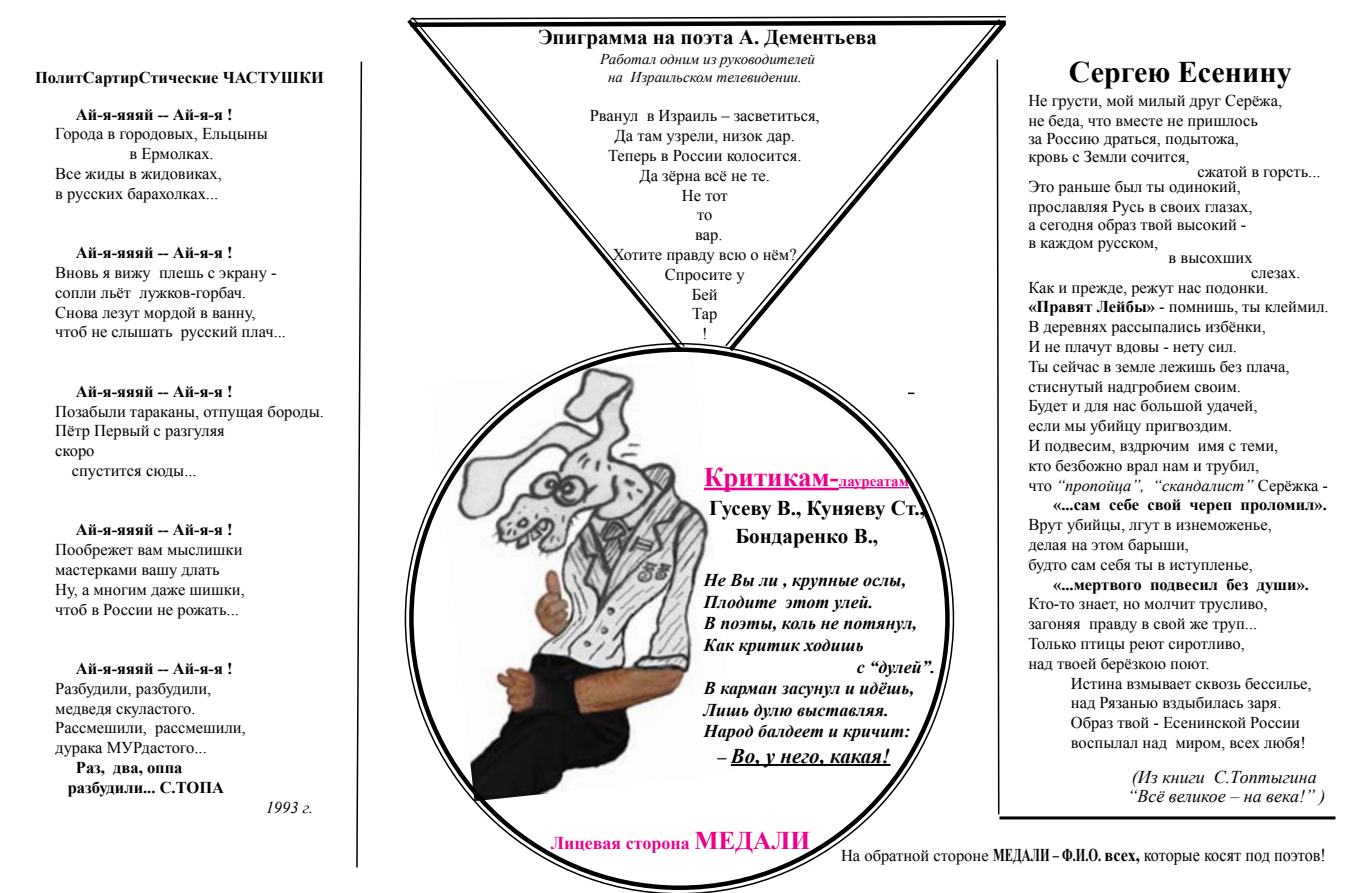
<style>
.page{position:relative;width:1361px;height:893px;background:#fff}
.page>*{position:absolute;margin:0;border:0;box-sizing:border-box;transform-origin:0 0}
.t1{font:700 30px "Times New Roman";color:#000}
.t2{font:700 27px "Times New Roman";color:#ec008c}
.t3{font:700 21px/28.5px "Times New Roman";color:#000}
.t4{font:italic 700 21px "Times New Roman";color:#000}
.t5{font:italic 700 18px "Times New Roman";color:#000}
.t6{font:18px "Times New Roman";color:#000;scale:.9 1}
.t7{font:italic 18px/19.5px "Times New Roman";color:#000}
.t8{font:700 18px "Times New Roman";color:#ec008c}
.t9{font:16.5px/19.8px "Times New Roman";color:#000}
.t10{font:700 16.5px/19.8px "Times New Roman";color:#000}
.t11{font:italic 16.5px "Times New Roman";color:#000}
.t12{font:italic 15px/18px "Times New Roman";color:#000;text-align:center}
.s1{font-size:15px}
.s2{font-size:18px}
.s3{font-weight:700}
.s4{font-style:normal}
.s5{font-size:25.5px}
.s6{font-size:16.5px}
</style>
<div class="page">
<svg style="left:405px;top:343px;width:549px;height:550px"></svg>
<svg style="left:405px;top:29px;width:281px;height:326px"></svg>
<svg style="left:724px;top:29px;width:279px;height:327px"></svg>
<svg style="left:407px;top:15px;width:599px;height:14px"></svg>
<hr style="left:999px;top:816px;width:336px;height:3px;background:#000">
<svg style="left:356px;top:61px;width:7px;height:807px"></svg>
<svg style="left:996px;top:58px;width:4px;height:757px"></svg>
<p class="t10" style="left:35px;top:67px;width:290px">ПолитСартирСтические ЧАСТУШКИ</p>
<p class="t10" style="left:76px;top:104px;width:158px">Ай-я-яяяй -- Ай-я-я !</p>
<p class="t9" style="left:55px;top:124px;width:214px">Города в городовых, Ельцыны</p>
<p class="t9" style="left:130px;top:144px;width:86px">в Ермолках.</p>
<p class="t9" style="left:55px;top:163px;width:168px">Все жиды в жидовиках,</p>
<p class="t9" style="left:55px;top:183px;width:164px">в русских барахолках...</p>
<p class="t10" style="left:76px;top:242px;width:158px">Ай-я-яяяй -- Ай-я-я !</p>
<p class="t9" style="left:55px;top:262px;width:232px">Вновь я вижу плешь с экрану - сопли льёт лужков-горбач.<br>Снова лезут мордой в ванну, чтоб не слышать русский плач...</p>
<p class="t10" style="left:76px;top:381px;width:158px">Ай-я-яяяй -- Ай-я-я !</p>
<p class="t9" style="left:55px;top:401px;width:270px">Позабыли тараканы, отпущая бороды.</p>
<p class="t9" style="left:55px;top:421px;width:171px">Пётр Первый с разгуляя</p>
<p class="t9" style="left:55px;top:441px;width:41px">скоро</p>
<p class="t9" style="left:72px;top:460px;width:126px">спустится сюды...</p>
<p class="t10" style="left:76px;top:520px;width:158px">Ай-я-яяяй -- Ай-я-я !</p>
<p class="t9" style="left:55px;top:540px;width:191px">Пообрежет вам мыслишки мастерками вашу длать<br>Ну, а многим даже шишки, чтоб в России не рожать...</p>
<p class="t10" style="left:76px;top:658px;width:158px">Ай-я-яяяй -- Ай-я-я !</p>
<p class="t9" style="left:55px;top:678px;width:192px">Разбудили, разбудили, медведя скуластого.<br>Рассмешили, рассмешили, дурака МУРдастого...</p>
<p class="t10" style="left:68px;top:757px;width:158px;text-indent:8px">Раз, два, оппа разбудили... С.ТОПА</p>
<p class="t11" style="left:266px;top:796px;width:49px">1993 г.</p>
<p class="t3" style="left:538px;top:22px;width:340px">Эпиграмма на поэта А. Дементьева</p>
<p class="t12" style="left:600px;top:49px;width:216px">Работал одним из руководителей на Израильском телевидении.</p>
<p class="t9" style="left:590px;top:106px;width:231px;text-align:center">Рванул в Израиль – засветиться,<br>Да там узрели, низок дар.<br>Теперь в России колосится.<br>Да зёрна всё не те.<br>Не тот<br>то<br>вар.<br>Хотите правду всю о нём?<br>Спросите у<br>Бей<br>Тар<br>!</p>
<h2 class="t2" style="left:704px;top:458px;width:207px">Критикам-<span class="s1">лауреатам</span></h2>
<p class="t3" style="left:735px;top:493px;width:191px;text-indent:-26px">Гусеву В., Куняеву Ст.,<br>Бондаренко В.,</p>
<p class="t5" style="left:704px;top:568px;width:204px">Не Вы ли , крупные ослы,</p>
<p class="t5" style="left:704px;top:589px;width:171px">Плодите этот улей.</p>
<p class="t5" style="left:704px;top:611px;width:215px">В поэты, коль не потянул,</p>
<p class="t5" style="left:704px;top:632px;width:162px">Как критик ходишь</p>
<p class="t5" style="left:857px;top:654px;width:80px">с “дулей”.</p>
<p class="t5" style="left:704px;top:676px;width:212px">В карман засунул и идёшь,</p>
<p class="t5" style="left:704px;top:697px;width:187px">Лишь дулю выставляя.</p>
<p class="t5" style="left:704px;top:719px;width:208px">Народ балдеет и кричит:</p>
<p class="t4" style="left:717px;top:741px;width:175px"><span class="s2">–</span> Во, у него, какая!</p>
<h1 class="t1" style="left:1069px;top:51px;width:224px">Сергею Есенину</h1>
<p class="t9" style="left:1028px;top:90px;width:255px">Не грусти, мой милый друг Серёжа, не беда, что вместе не пришлось</p>
<p class="t9" style="left:1028px;top:129px;width:212px;line-height:18px">за Россию драться, подытожа, кровь с Земли сочится,</p>
<p class="t9" style="left:1028px;top:163px;width:294px;line-height:15px;text-indent:169px">сжатой в горсть...<br>Это раньше был ты одинокий,</p>
<p class="t9" style="left:1028px;top:197px;width:226px;line-height:18px">прославляя Русь в своих глазах, а сегодня образ твой высокий - в каждом русском,</p>
<p class="t9" style="left:1168px;top:247px;width:85px">в высохших</p>
<p class="t9" style="left:1251px;top:262px;width:51px">слезах.</p>
<p class="t9" style="left:1028px;top:277px;width:242px">Как и прежде, режут нас подонки.</p>
<p class="t9" style="left:1028px;top:297px;width:302px"><span class="s3">«Правят Лейбы»</span> - помнишь, ты клеймил.</p>
<p class="t9" style="left:1028px;top:316px;width:239px">В деревнях рассыпались избёнки,</p>
<p class="t9" style="left:1028px;top:336px;width:210px">И не плачут вдовы - нету сил.</p>
<p class="t9" style="left:1028px;top:356px;width:263px">Ты сейчас в земле лежишь без плача,</p>
<p class="t9" style="left:1028px;top:376px;width:214px">стиснутый надгробием своим.</p>
<p class="t9" style="left:1028px;top:396px;width:231px">Будет и для нас большой удачей,</p>
<p class="t9" style="left:1028px;top:415px;width:205px">если мы убийцу пригвоздим.</p>
<p class="t9" style="left:1028px;top:435px;width:251px">И подвесим, вздрючим имя с теми,</p>
<p class="t9" style="left:1028px;top:455px;width:232px">кто безбожно врал нам и трубил,</p>
<p class="t11" style="left:1028px;top:474px;width:301px"><span class="s4">что</span> “пропойца”, “скандалист” <span class="s4">Серёжка -</span></p>
<p class="t10" style="left:1053px;top:495px;width:275px">«...сам себе свой череп проломил».</p>
<p class="t9" style="left:1028px;top:514px;width:245px">Врут убийцы, лгут в изнеможенье, делая на этом барыши,<br>будто сам себя ты в иступленье,</p>
<p class="t10" style="left:1053px;top:574px;width:257px">«...мертвого подвесил без души».</p>
<p class="t9" style="left:1028px;top:594px;width:241px">Кто-то знает, но молчит трусливо, загоняя правду в свой же труп...<br>Только птицы реют сиротливо, над твоей берёзкою поют.</p>
<p class="t9" style="left:1071px;top:673px;width:242px">Истина взмывает сквозь бессилье, над Рязанью вздыбилась заря.<br>Образ твой - Есенинской России воспылал над миром, всех любя!</p>
<p class="t7" style="left:1127px;top:766px;width:200px">(Из книги С.Топтыгина “Всё великое – на века!” )</p>
<p class="t8" style="left:551px;top:830px;width:261px">Лицевая сторона <span class="s5">МЕДАЛИ</span></p>
<p class="t6" style="left:841px;top:843px;width:540px"><span class="s6">На обратной стороне</span> <span class="s3">МЕДАЛИ – Ф.И.О. всех,</span> которые косят под поэтов!</p>
</div>
